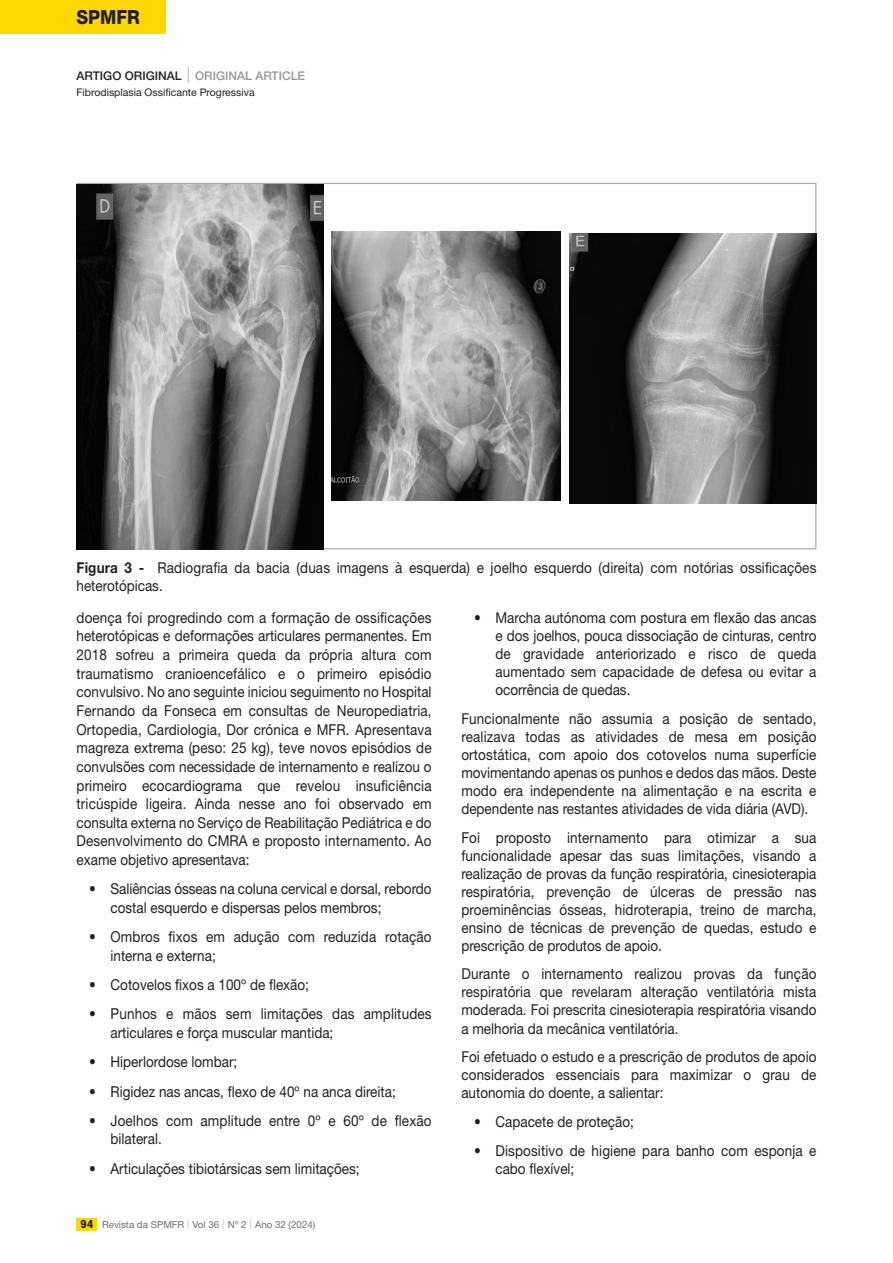
<style>
.page{position:relative;width:893px;height:1263px;background:#fff}
.page>*{position:absolute;margin:0;border:0;box-sizing:border-box;transform-origin:0 0}
.t1{font:800 19.5px "Helvetica Neue LT Std";color:#231f20;scale:.9 1}
.t2{font:15px/18px "Helvetica Neue LT Std";color:#231f20;scale:.9 1}
.t3{font:500 12px "Helvetica Neue LT Std";color:#95979a}
.t4{font:10.5px "Helvetica Neue LT Std";color:#231f20}
.t5{font:9.75px "Helvetica Neue LT Std";color:#6c6d70}
.s1{color:#231f20}
.s2{font-weight:200;font-stretch:condensed;font-size:22.5px;color:#6c6d70}
.s3{font-weight:700}
.s4{font-family:"Kelson";font-weight:700;font-size:10.5px;color:#231f20}
.s5{font-weight:300;font-size:13.5px;color:#d1d2d4}
</style>
<div class="page">
<div style="left:76px;top:1217px;width:21px;height:13px;background:#ffd801"></div>
<div style="left:0;top:0;width:166px;height:34px;background:#ffd801"></div>
<img style="left:77px;top:185px;width:246px;height:365px">
<img style="left:570px;top:233px;width:246px;height:270px">
<img style="left:331px;top:231px;width:230px;height:269px">
<h1 class="t1" style="left:77px;top:5px;width:72px">SPMFR</h1>
<p class="t3" style="left:77px;top:68px;width:230px"><span class="s1">ARTIGO ORIGINAL</span> <span class="s2">I</span> ORIGINAL ARTICLE</p>
<p class="t4" style="left:77px;top:86px;width:180px">Fibrodisplasia Ossificante Progressiva</p>
<p class="t2" style="left:77px;top:559px;width:824px"><span class="s3">Figura 3 -</span> Radiografia da bacia (duas imagens à esquerda) e joelho esquerdo (direita) com notórias ossificações heterotópicas.</p>
<p class="t2" style="left:77px;top:608px;width:396px;line-height:18.6px;text-align:justify">doença foi progredindo com a formação de ossificações heterotópicas e deformações articulares permanentes. Em 2018 sofreu a primeira queda da própria altura com traumatismo cranioencefálico e o primeiro episódio convulsivo. No ano seguinte iniciou seguimento no Hospital Fernando da Fonseca em consultas de Neuropediatria, Ortopedia, Cardiologia, Dor crónica e MFR. Apresentava magreza extrema (peso: 25 kg), teve novos episódios de convulsões com necessidade de internamento e realizou o primeiro ecocardiograma que revelou insuficiência tricúspide ligeira. Ainda nesse ano foi observado em consulta externa no Serviço de Reabilitação Pediátrica e do Desenvolvimento do CMRA e proposto internamento. Ao exame objetivo apresentava:</p>
<p class="t2" style="left:111px;top:879px;width:358px;line-height:18.6px;text-indent:-21px">• Saliências ósseas na coluna cervical e dorsal, rebordo costal esquerdo e dispersas pelos membros;</p>
<p class="t2" style="left:111px;top:927px;width:358px;line-height:18.6px;text-indent:-21px">• Ombros fixos em adução com reduzida rotação interna e externa;</p>
<p class="t2" style="left:89px;top:975px;width:246px">• Cotovelos fixos a 100º de flexão;</p>
<p class="t2" style="left:111px;top:1004px;width:358px;line-height:18.6px;text-indent:-21px">• Punhos e mãos sem limitações das amplitudes articulares e força muscular mantida;</p>
<p class="t2" style="left:89px;top:1053px;width:166px">• Hiperlordose lombar;</p>
<p class="t2" style="left:89px;top:1082px;width:342px">• Rigidez nas ancas, flexo de 40º na anca direita;</p>
<p class="t2" style="left:111px;top:1111px;width:358px;line-height:18.6px;text-indent:-21px">• Joelhos com amplitude entre 0º e 60º de flexão bilateral.</p>
<p class="t2" style="left:89px;top:1159px;width:302px">• Articulações tibiotársicas sem limitações;</p>
<p class="t2" style="left:495px;top:608px;width:358px;text-align:justify;text-indent:-21px">• Marcha autónoma com postura em flexão das ancas e dos joelhos, pouca dissociação de cinturas, centro de gravidade anteriorizado e risco de queda aumentado sem capacidade de defesa ou evitar a ocorrência de quedas.</p>
<p class="t2" style="left:461px;top:709px;width:396px;text-align:justify">Funcionalmente não assumia a posição de sentado, realizava todas as atividades de mesa em posição ortostática, com apoio dos cotovelos numa superfície movimentando apenas os punhos e dedos das mãos. Deste modo era independente na alimentação e na escrita e dependente nas restantes atividades de vida diária (AVD).</p>
<p class="t2" style="left:461px;top:828px;width:396px;text-align:justify">Foi proposto internamento para otimizar a sua funcionalidade apesar das suas limitações, visando a realização de provas da função respiratória, cinesioterapia respiratória, prevenção de úlceras de pressão nas proeminências ósseas, hidroterapia, treino de marcha, ensino de técnicas de prevenção de quedas, estudo e prescrição de produtos de apoio.</p>
<p class="t2" style="left:461px;top:965px;width:396px;text-align:justify">Durante o internamento realizou provas da função respiratória que revelaram alteração ventilatória mista moderada. Foi prescrita cinesioterapia respiratória visando a melhoria da mecânica ventilatória.</p>
<p class="t2" style="left:461px;top:1048px;width:396px;text-align:justify">Foi efetuado o estudo e a prescrição de produtos de apoio considerados essenciais para maximizar o grau de autonomia do doente, a salientar:</p>
<p class="t2" style="left:474px;top:1112px;width:179px">• Capacete de proteção;</p>
<p class="t2" style="left:495px;top:1141px;width:358px;text-indent:-21px">• Dispositivo de higiene para banho com esponja e cabo flexível;</p>
<p class="t5" style="left:81px;top:1218px;width:236px"><span class="s4">94</span> Revista da SPMFR <span class="s5">I</span> Vol 36 <span class="s5">I</span> Nº 2 <span class="s5">I</span> Ano 32 (2024)</p>
</div>
